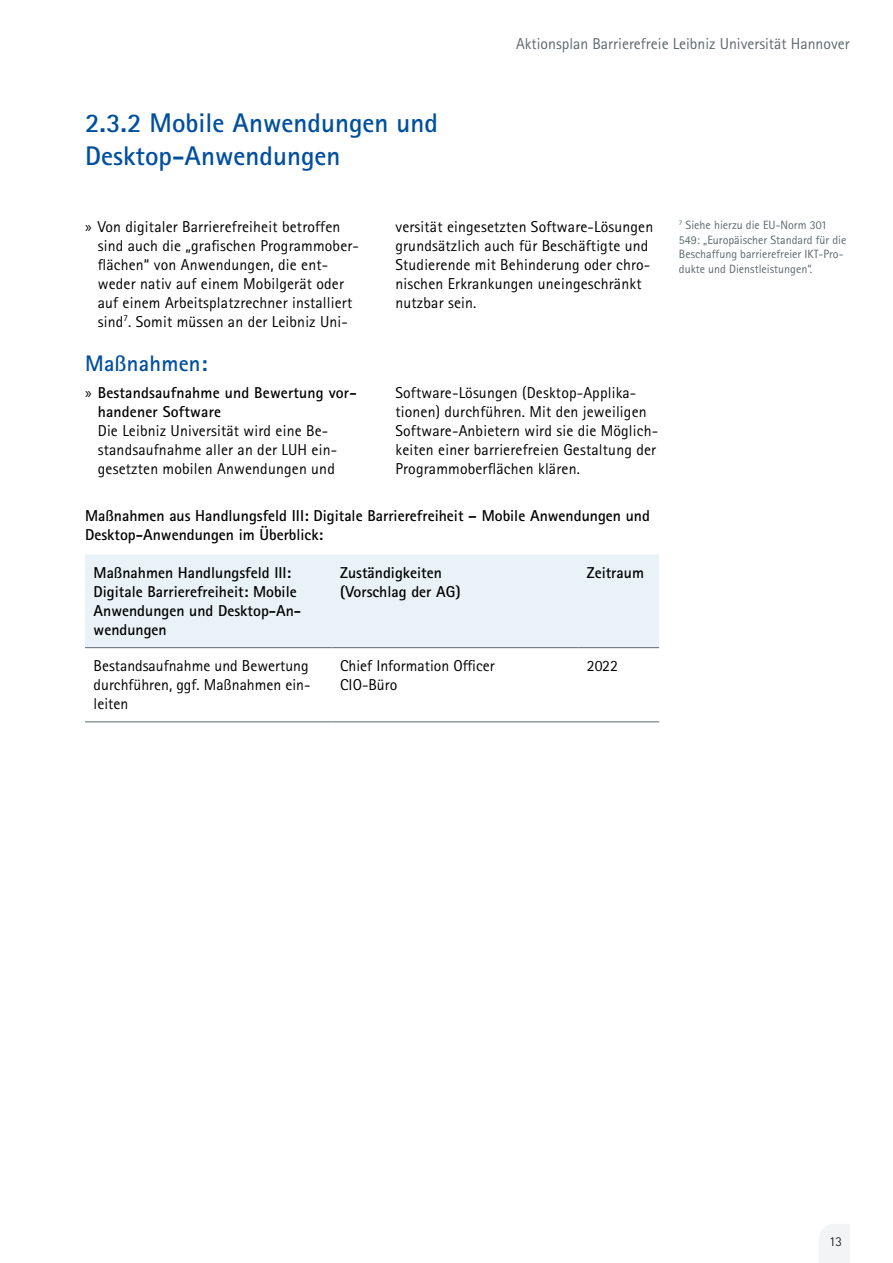
<style>
.page{position:relative;width:893px;height:1263px;background:#fff}
.page>*{position:absolute;margin:0;border:0;box-sizing:border-box;transform-origin:0 0}
.H1_-_Überschrift_1{font:700 27px/32.4px "Rotis Sans Serif Std";color:#004f9f}
.H2_-_Überschrift_2{font:700 22.5px "Rotis Sans Serif Std";letter-spacing:.01em;color:#004f9f}
.P___Aufzählung{font:15.75px/18.9px "Rotis Sans Serif Std";letter-spacing:.01em;color:#000}
.H3_-_Überschrift_3{font:700 15.75px/18.9px "Rotis Sans Serif Std";color:#000}
.P___Fließtext{font:15.75px/18.9px "Rotis Sans Serif Std";color:#000;text-align:justify}
.t1{font:15.75px "Rotis Sans Serif Std";color:#5d686e}
.t2{font:300 13.5px "Rotis Sans Serif Std";color:#000}
.P_-_Fußnote{font:12px/14.4px "Rotis Sans Serif Std";color:#5d686e}
.s1{font-family:"Myriad Pro"}
.s2{font-weight:700}
</style>
<div class="page">
<svg style="left:819px;top:1224px;width:31px;height:39px"></svg>
<div style="left:85px;top:555px;width:574px;height:92px;background:#e9f3f7"></div>
<hr style="left:85px;top:647px;width:247px;height:1px;background:#5d686e">
<hr style="left:332px;top:647px;width:246px;height:1px;background:#5d686e">
<hr style="left:578px;top:647px;width:81px;height:1px;background:#5d686e">
<hr style="left:85px;top:721px;width:247px;height:1px;background:#5d686e">
<hr style="left:332px;top:721px;width:246px;height:1px;background:#5d686e">
<hr style="left:578px;top:721px;width:81px;height:1px;background:#5d686e">
<h1 class="H1_-_Überschrift_1" style="left:85px;top:107px;width:354px">2.3.2 Mobile Anwendungen und<br>Desktop-Anwendungen</h1>
<p class="t1" style="left:516px;top:35px;width:335px">Aktionsplan Barrierefreie Leibniz Universität Hannover</p>
<p class="P___Aufzählung" style="left:98px;top:217px;width:263px;text-indent:-13px"><span class="s1">»</span> Von digitaler Barrierefreiheit betroffen sind auch die „grafischen Programmober&shy;flächen“ von Anwendungen, die ent&shy;weder nativ auf einem Mobilgerät oder auf einem Arbeitsplatzrechner installiert sind<sup>7</sup>. Somit müssen an der Leibniz Uni-</p>
<p class="P___Aufzählung" style="left:395px;top:217px;width:259px">versität eingesetzten Software-Lösungen grundsätzlich auch für Beschäftigte und Studierende mit Behinderung oder chro&shy;nischen Erkrankungen uneingeschränkt nutzbar sein.</p>
<h2 class="H2_-_Überschrift_2" style="left:85px;top:349px;width:124px">Maßnahmen:</h2>
<p class="P___Aufzählung" style="left:98px;top:383px;width:260px;text-indent:-13px"><span class="s1">»</span> <span class="s2">Bestandsaufnahme und Bewertung vor&shy;handener Software<br></span>Die Leibniz Universität wird eine Be&shy;standsaufnahme aller an der LUH ein&shy;gesetzten mobilen Anwendungen und</p>
<p class="P___Aufzählung" style="left:395px;top:383px;width:264px">Software-Lösungen (Desktop-Applika&shy;tionen) durchführen. Mit den jeweiligen Software-Anbietern wird sie die Möglich&shy;keiten einer barrierefreien Gestaltung der Programmoberflächen klären.</p>
<h3 class="H3_-_Überschrift_3" style="left:85px;top:506px;width:566px">Maßnahmen aus Handlungsfeld III: Digitale Barrierefreiheit – Mobile Anwendungen und<br>Desktop-Anwendungen im Überblick:</h3>
<h3 class="H3_-_Überschrift_3" style="left:94px;top:563px;width:209px">Maßnahmen Handlungsfeld III:<br>Digitale Barrierefreiheit: Mobile<br>Anwendungen und Desktop-An&shy;wendungen</h3>
<h3 class="H3_-_Überschrift_3" style="left:340px;top:563px;width:122px">Zuständigkeiten (Vorschlag der AG)</h3>
<h3 class="H3_-_Überschrift_3" style="left:587px;top:563px;width:59px">Zeitraum</h3>
<p class="P___Fließtext" style="left:94px;top:656px;width:218px">Bestandsaufnahme und Bewertung durchführen, ggf. Maßnahmen ein&shy;leiten</p>
<p class="P___Fließtext" style="left:340px;top:656px;width:156px">Chief Information Officer<br>CIO-Büro</p>
<p class="P___Fließtext" style="left:587px;top:656px;width:33px">2022</p>
<p class="P_-_Fußnote" style="left:679px;top:218px;width:169px"><sup>7</sup> Siehe hierzu die EU-Norm 301<br>549: „Europäischer Standard für die Beschaffung barrierefreier IKT-Pro&shy;dukte und Dienstleistungen“.</p>
<p class="t2" style="left:829px;top:1234px;width:14px">13</p>
</div>
